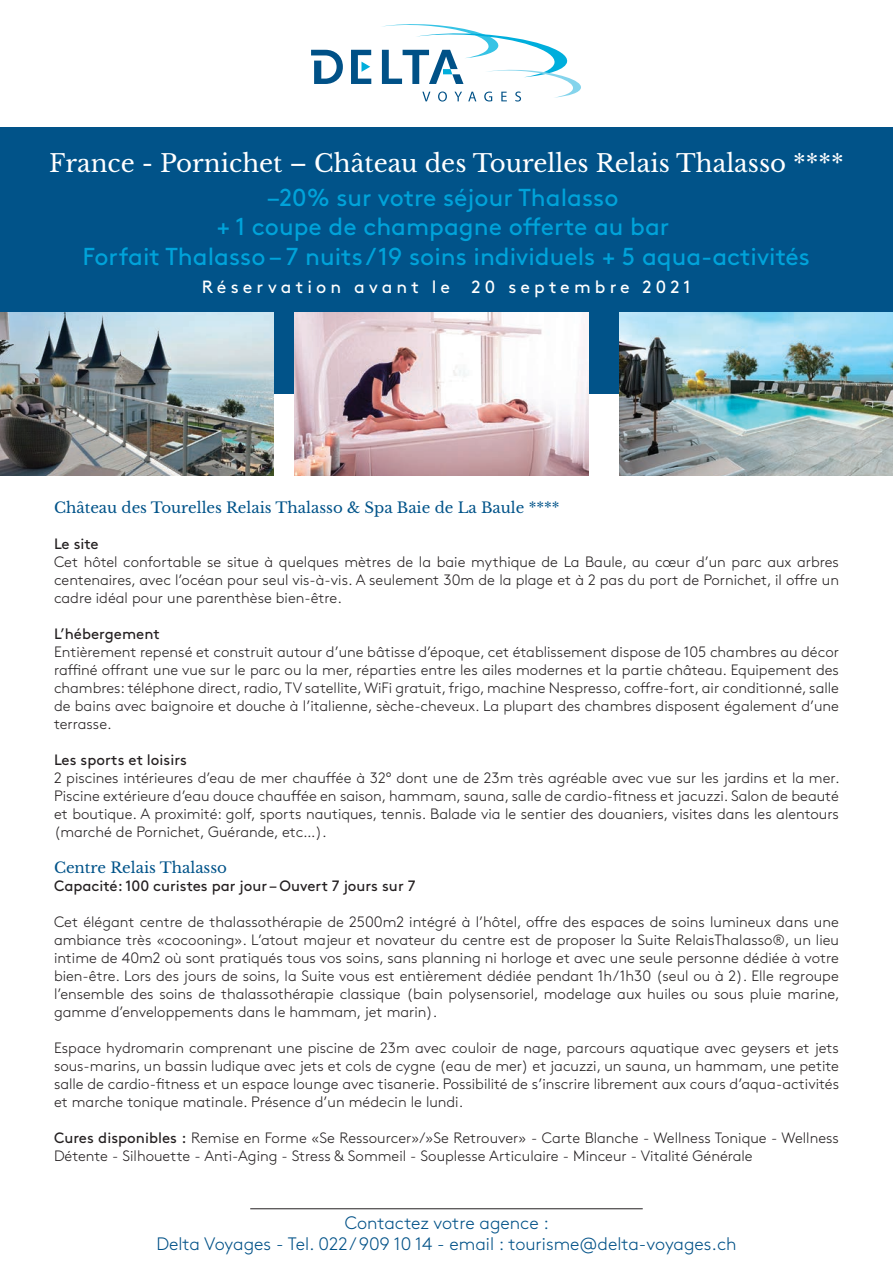
<style>
.page{position:relative;width:893px;height:1263px;background:#fff}
.page>*{position:absolute;margin:0;border:0;box-sizing:border-box;transform-origin:0 0}
.t1{font:24.45px/29.4px "Brown";color:#00a3da;text-align:center}
.t2{font:24.45px "Libre Baskerville";color:#fff}
.t3{font:300 18px/21.6px "Brown";color:#005187;text-align:center}
.t4{font:17.7px "Brown";letter-spacing:.23em;color:#fff}
.t5{font:300 15px/18px "Brown";color:#231f20;text-align:justify}
.t6{font:15px "Brown";color:#231f20}
.t7{font:15px "Libre Baskerville";color:#015389}
.s1{font-weight:400}
</style>
<div class="page">
<div style="left:0;top:128px;width:893px;height:266px;background:#015389"></div>
<img style="left:0;top:312px;width:273px;height:164px">
<img style="left:295px;top:312px;width:293px;height:164px">
<img style="left:620px;top:312px;width:273px;height:164px">
<svg style="left:311px;top:50px;width:32px;height:34px"></svg>
<svg style="left:351px;top:50px;width:20px;height:34px"></svg>
<svg style="left:381px;top:24px;width:200px;height:78px"></svg>
<hr style="left:250px;top:1208px;width:393px;height:1px;background:#231f20">
<h1 class="t2" style="left:49px;top:148px;width:796px">France - Pornichet – Château des Tourelles Relais Thalasso ****</h1>
<h1 class="t1" style="left:82px;top:181px;width:729px">–20% sur votre séjour Thalasso<br>+ 1 coupe de champagne offerte au bar<br>Forfait Thalasso – 7 nuits / 19 soins individuels + 5 aqua-activités</h1>
<p class="t4" style="left:202px;top:274px;width:491px">Réservation avant le 20 septembre 2021</p>
<p class="t7" style="left:54px;top:498px;width:507px">Château des Tourelles Relais Thalasso &amp; Spa Baie de La Baule ****</p>
<p class="t6" style="left:54px;top:532px;width:46px">Le site</p>
<p class="t5" style="left:54px;top:551px;width:787px">Cet hôtel confortable se situe à quelques mètres de la baie mythique de La Baule, au cœur d’un parc aux arbres centenaires, avec l’océan pour seul vis-à-vis. A seulement 30m de la plage et à 2 pas du port de Pornichet, il offre un cadre idéal pour une parenthèse bien-être.</p>
<p class="t6" style="left:54px;top:622px;width:107px">L’hébergement</p>
<p class="t5" style="left:54px;top:641px;width:786px">Entièrement repensé et construit autour d’une bâtisse d’époque, cet établissement dispose de 105 chambres au décor raffiné offrant une vue sur le parc ou la mer, réparties entre les ailes modernes et la partie château. Equipement des chambres: téléphone direct, radio, TV satellite, WiFi gratuit, frigo, machine Nespresso, coffre-fort, air conditionné, salle de bains avec baignoire et douche à l’italienne, sèche-cheveux. La plupart des chambres disposent également d’une terrasse.</p>
<p class="t6" style="left:54px;top:748px;width:134px">Les sports et loisirs</p>
<p class="t5" style="left:54px;top:767px;width:787px">2 piscines intérieures d’eau de mer chauffée à 32° dont une de 23m très agréable avec vue sur les jardins et la mer.<br>Piscine extérieure d’eau douce chauffée en saison, hammam, sauna, salle de cardio-fitness et jacuzzi. Salon de beauté et boutique. A proximité: golf, sports nautiques, tennis. Balade via le sentier des douaniers, visites dans les alentours (marché de Pornichet, Guérande, etc…).</p>
<p class="t7" style="left:54px;top:858px;width:175px">Centre Relais Thalasso</p>
<p class="t6" style="left:54px;top:874px;width:363px">Capacité: 100 curistes par jour – Ouvert 7 jours sur 7</p>
<p class="t5" style="left:54px;top:911px;width:787px">Cet élégant centre de thalassothérapie de 2500m2 intégré à l’hôtel, offre des espaces de soins lumineux dans une ambiance très «cocooning». L’atout majeur et novateur du centre est de proposer la Suite RelaisThalasso®, un lieu intime de 40m2 où sont pratiqués tous vos soins, sans planning ni horloge et avec une seule personne dédiée à votre bien-être. Lors des jours de soins, la Suite vous est entièrement dédiée pendant 1h/1h30 (seul ou à 2). Elle regroupe l’ensemble des soins de thalassothérapie classique (bain polysensoriel, modelage aux huiles ou sous pluie marine, gamme d’enveloppements dans le hammam, jet marin).</p>
<p class="t5" style="left:54px;top:1037px;width:786px">Espace hydromarin comprenant une piscine de 23m avec couloir de nage, parcours aquatique avec geysers et jets sous-marins, un bassin ludique avec jets et cols de cygne (eau de mer) et jacuzzi, un sauna, un hammam, une petite salle de cardio-fitness et un espace lounge avec tisanerie. Possibilité de s’inscrire librement aux cours d’aqua-activités et marche tonique matinale. Présence d’un médecin le lundi.</p>
<p class="t5" style="left:54px;top:1127px;width:786px"><span class="s1">Cures disponibles :</span> Remise en Forme «Se Ressourcer»/»Se Retrouver» - Carte Blanche - Wellness Tonique - Wellness<br>Détente - Silhouette - Anti-Aging - Stress &amp; Sommeil - Souplesse Articulaire - Minceur - Vitalité Générale</p>
<p class="t3" style="left:156px;top:1210px;width:582px">Contactez votre agence :<br>Delta Voyages - Tel. 022 / 909 10 14 - email : tourisme@delta-voyages.ch</p>
</div>
